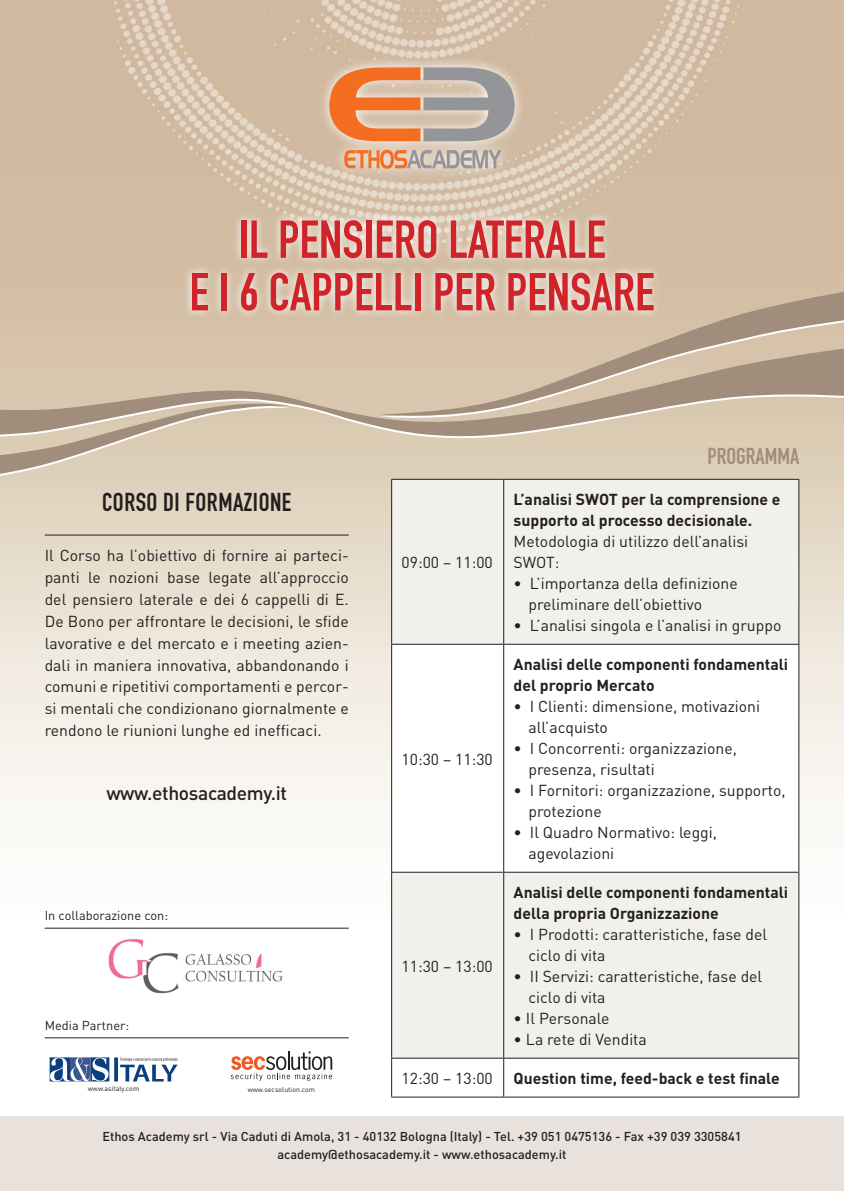
<style>
.page{position:relative;width:844px;height:1191px;background:#fff}
.page>*{position:absolute;margin:0;border:0;box-sizing:border-box;transform-origin:0 0}
.t1{font:52.5px/52.5px "DIN Engschrift";color:#d1232a;text-align:center}
.t2{font:25.55px "DIN Engschrift";letter-spacing:.02em;color:#231f20}
.t3{font:22.75px "DIN Engschrift";color:#a08d7b}
.t4{font:500 19.25px "DIN";letter-spacing:-.02em;color:#231f20}
.t5{font:15.75px/21.9px "DIN";color:#231f20}
.t6{font:700 15.75px/21px "DIN";color:#231f20}
.t7{font:500 12.78px/17.7px "DIN";color:#231f20;text-align:center}
.t8{font:12.78px "DIN";color:#231f20}
.t9{font:7px "DIN";color:#231f20}
</style>
<div class="page">
<img style="left:0;top:0;width:843px;height:914px">
<hr style="left:45px;top:1037px;width:303px;height:1px;background:#231f20">
<hr style="left:45px;top:927px;width:303px;height:1px;background:#231f20">
<div style="left:0;top:1116px;width:843px;height:75px;background:#e8e1dc"></div>
<svg style="left:108px;top:1057px;width:1px;height:24px"></svg>
<svg style="left:50px;top:1057px;width:58px;height:24px"></svg>
<svg style="left:114px;top:1057px;width:63px;height:24px"></svg>
<svg style="left:231px;top:1051px;width:101px;height:29px"></svg>
<svg style="left:318px;top:56px;width:208px;height:123px;background:#d6c2ad"></svg>
<svg style="left:329px;top:67px;width:185px;height:74px;background:#cda083"></svg>
<svg style="left:344px;top:150px;width:157px;height:19px;background:#cead96"></svg>
<svg style="left:183px;top:211px;width:479px;height:108px;background:#ddcdbb"></svg>
<svg style="left:0;top:346px;width:843px;height:92px;background:#d2c0a9"></svg>
<svg style="left:0;top:403px;width:289px;height:75px;background:#cebeaa"></svg>
<svg style="left:379px;top:288px;width:464px;height:133px;background:#cbb9a3"></svg>
<hr style="left:45px;top:535px;width:303px;height:1px;background:#231f20">
<img style="left:108px;top:939px;width:175px;height:54px">
<div style="left:392px;top:480px;width:406px;height:164px;background:#f2f0ed"></div>
<svg style="left:392px;top:645px;width:406px;height:451px"></svg>
<hr style="left:391px;top:479px;width:112px;height:1px;background:#231f20">
<hr style="left:391px;top:480px;width:1px;height:164px;background:#231f20">
<hr style="left:503px;top:479px;width:296px;height:1px;background:#231f20">
<hr style="left:503px;top:480px;width:1px;height:164px;background:#231f20">
<hr style="left:798px;top:480px;width:1px;height:164px;background:#231f20">
<hr style="left:391px;top:644px;width:112px;height:1px;background:#231f20">
<hr style="left:391px;top:644px;width:1px;height:227px;background:#231f20">
<hr style="left:503px;top:644px;width:296px;height:1px;background:#231f20">
<hr style="left:503px;top:644px;width:1px;height:227px;background:#231f20">
<hr style="left:798px;top:644px;width:1px;height:227px;background:#231f20">
<hr style="left:391px;top:871px;width:112px;height:1px;background:#231f20">
<hr style="left:391px;top:872px;width:1px;height:185px;background:#231f20">
<hr style="left:503px;top:871px;width:296px;height:1px;background:#231f20">
<hr style="left:503px;top:872px;width:1px;height:185px;background:#231f20">
<hr style="left:798px;top:872px;width:1px;height:185px;background:#231f20">
<hr style="left:391px;top:1057px;width:112px;height:1px;background:#231f20">
<hr style="left:391px;top:1058px;width:1px;height:38px;background:#231f20">
<hr style="left:503px;top:1057px;width:296px;height:1px;background:#231f20">
<hr style="left:503px;top:1058px;width:1px;height:38px;background:#231f20">
<hr style="left:798px;top:1058px;width:1px;height:38px;background:#231f20">
<hr style="left:391px;top:1096px;width:112px;height:1px;background:#231f20">
<hr style="left:503px;top:1096px;width:296px;height:1px;background:#231f20">
<h1 class="t1" style="left:189px;top:213px;width:466px">IL PENSIERO LATERALE<br>E I 6 CAPPELLI PER PENSARE</h1>
<h3 class="t3" style="left:707px;top:442px;width:93px">PROGRAMMA</h3>
<h2 class="t2" style="left:102px;top:487px;width:168px">CORSO DI FORMAZIONE</h2>
<p class="t5" style="left:45px;top:544px;width:305px;text-align:justify">Il Corso ha l’obiettivo di fornire ai parteci&shy;panti le nozioni base legate all’approccio del pensiero laterale e dei 6 cappelli di E.<br>De Bono per affrontare le decisioni, le sfide lavorative e del mercato e i meeting azien&shy;dali in maniera innovativa, abbandonando i comuni e ripetitivi comportamenti e percor&shy;si mentali che condizionano giornalmente e rendono le riunioni lunghe ed inefficaci.</p>
<p class="t4" style="left:106px;top:780px;width:182px">www.ethosacademy.it</p>
<p class="t8" style="left:45px;top:907px;width:125px">In collaborazione con:</p>
<p class="t8" style="left:45px;top:1017px;width:86px">Media Partner:</p>
<p class="t9" style="left:88px;top:1084px;width:53px">www.asitaly.com</p>
<p class="t9" style="left:248px;top:1084px;width:69px">www.secsolution.com</p>
<p class="t5" style="left:401px;top:551px;width:93px">09:00 – 11:00</p>
<p class="t5" style="left:401px;top:747px;width:93px">10:30 – 11:30</p>
<p class="t5" style="left:401px;top:954px;width:93px">11:30 – 13:00</p>
<p class="t6" style="left:513px;top:488px;width:268px">L’analisi SWOT per la comprensione e supporto al processo decisionale.</p>
<p class="t5" style="left:513px;top:531px;width:236px;line-height:21px">Metodologia di utilizzo dell’analisi<br>SWOT:</p>
<p class="t5" style="left:528px;top:573px;width:211px;line-height:21px;text-indent:-15px">• L’importanza della definizione preliminare dell’obiettivo</p>
<p class="t5" style="left:513px;top:614px;width:269px">• L’analisi singola e l’analisi in gruppo</p>
<p class="t6" style="left:513px;top:653px;width:276px">Analisi delle componenti fondamentali del proprio Mercato</p>
<p class="t5" style="left:528px;top:695px;width:233px;line-height:21px;text-indent:-15px">• I Clienti: dimensione, motivazioni all’acquisto</p>
<p class="t5" style="left:528px;top:737px;width:210px;line-height:21px;text-indent:-15px">• I Concorrenti: organizzazione, presenza, risultati</p>
<p class="t5" style="left:528px;top:779px;width:258px;line-height:21px;text-indent:-15px">• I Fornitori: organizzazione, supporto, protezione</p>
<p class="t5" style="left:528px;top:821px;width:190px;line-height:21px;text-indent:-15px">• Il Quadro Normativo: leggi, agevolazioni</p>
<p class="t6" style="left:513px;top:881px;width:276px">Analisi delle componenti fondamentali della propria Organizzazione</p>
<p class="t5" style="left:528px;top:923px;width:240px;line-height:21px;text-indent:-15px">• I Prodotti: caratteristiche, fase del ciclo di vita</p>
<p class="t5" style="left:528px;top:965px;width:235px;line-height:21px;text-indent:-15px">• II Servizi: caratteristiche, fase del ciclo di vita</p>
<p class="t5" style="left:513px;top:1007px;width:97px">• Il Personale</p>
<p class="t5" style="left:513px;top:1028px;width:134px">• La rete di Vendita</p>
<p class="t5" style="left:401px;top:1067px;width:93px">12:30 – 13:00</p>
<p class="t6" style="left:513px;top:1067px;width:267px">Question time, feed-back e test finale</p>
<p class="t7" style="left:102px;top:1127px;width:640px">Ethos Academy srl - Via Caduti di Amola, 31 - 40132 Bologna (Italy) - Tel. +39 051 0475136 - Fax +39 039 3305841 academy@ethosacademy.it - www.ethosacademy.it</p>
</div>
